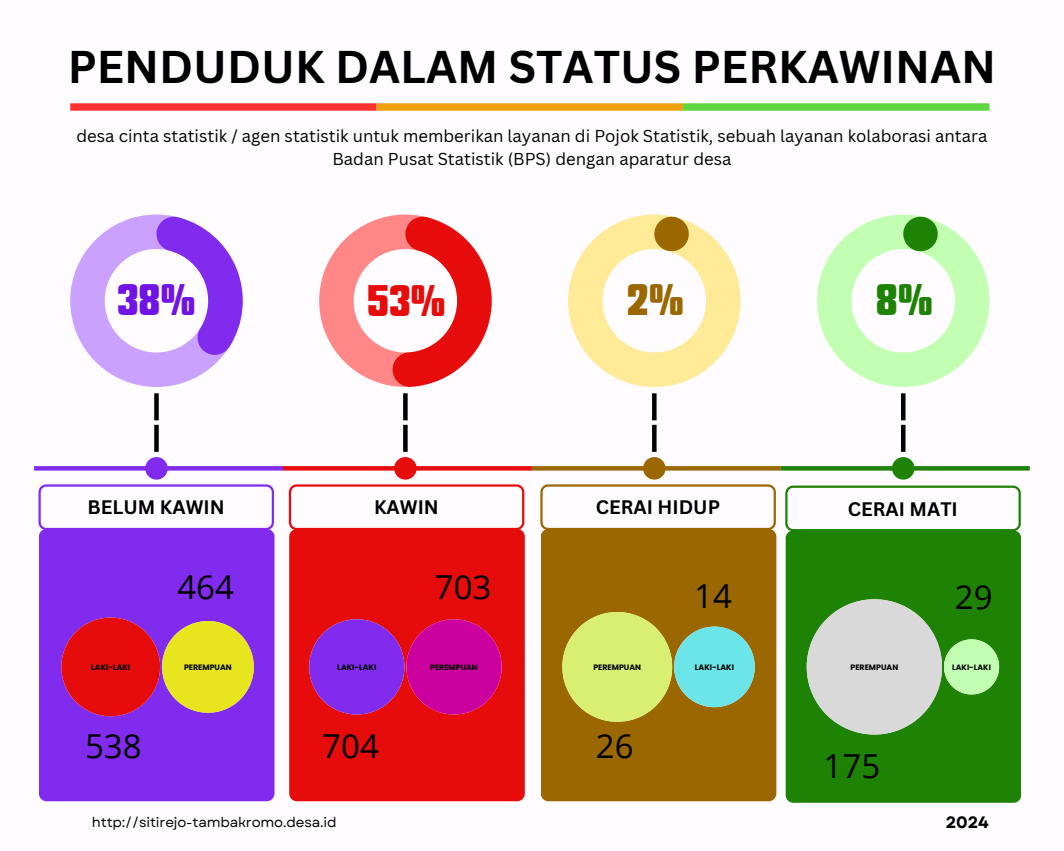
<style>
.page{position:relative;width:1064px;height:851px;background:#fff}
.page>*{position:absolute;margin:0;border:0;box-sizing:border-box;transform-origin:0 0}
.t1{font:46.05px "Futura Com Display";color:#7014e6}
.t2{font:46.05px "Futura Com Display";color:#e60c0c}
.t3{font:46.05px "Futura Com Display";color:#9b6700}
.t4{font:46.05px "Futura Com Display";color:#1e8204}
.t5{font:700 44.7px "Canva Sans";color:#000}
.t6{font:33px "Open Sans";color:#000}
.t7{font:700 19.05px "Canva Sans";color:#000}
.t8{font:16.8px/22.8px "Canva Sans";color:#000;text-align:center}
.t9{font:700 16.5px "Garet";color:#000}
.t10{font:13.65px "Garet";letter-spacing:-.01em;color:#000}
.t11{font:700 7.8px "Poppins";color:#000}
</style>
<div class="page">
<svg style="left:70px;top:214px;width:173px;height:173px"></svg>
<div style="left:70px;top:103px;width:306px;height:8px;background:#ff3131"></div>
<div style="left:376px;top:103px;width:307px;height:8px;background:#eda10e"></div>
<div style="left:683px;top:103px;width:306px;height:8px;background:#5fd541"></div>
<svg style="left:154px;top:393px;width:5px;height:59px"></svg>
<svg style="left:34px;top:466px;width:249px;height:4px"></svg>
<div style="left:145px;top:457px;width:23px;height:22px;background:#812bef;border-radius:50%"></div>
<svg style="left:319px;top:214px;width:172px;height:173px"></svg>
<svg style="left:403px;top:393px;width:4px;height:59px"></svg>
<svg style="left:283px;top:466px;width:248px;height:4px"></svg>
<div style="left:394px;top:457px;width:22px;height:22px;background:#e60c0c;border-radius:50%"></div>
<svg style="left:568px;top:214px;width:172px;height:173px"></svg>
<svg style="left:652px;top:393px;width:4px;height:59px"></svg>
<svg style="left:531px;top:466px;width:249px;height:4px"></svg>
<div style="left:643px;top:457px;width:22px;height:22px;background:#9b6700;border-radius:50%"></div>
<svg style="left:817px;top:214px;width:172px;height:173px"></svg>
<svg style="left:901px;top:393px;width:4px;height:59px"></svg>
<svg style="left:780px;top:466px;width:249px;height:4px"></svg>
<div style="left:891px;top:457px;width:23px;height:22px;background:#1e8204;border-radius:50%"></div>
<svg style="left:38px;top:484px;width:236px;height:46px"></svg>
<div style="left:39px;top:529px;width:235px;height:272px;background:#812bef;border-radius:8px"></div>
<svg style="left:289px;top:484px;width:235px;height:46px"></svg>
<div style="left:289px;top:529px;width:235px;height:272px;background:#e60c0c;border-radius:8px"></div>
<svg style="left:540px;top:484px;width:235px;height:46px"></svg>
<div style="left:540px;top:529px;width:236px;height:272px;background:#9b6700;border-radius:8px"></div>
<svg style="left:785px;top:485px;width:235px;height:46px"></svg>
<div style="left:785px;top:530px;width:235px;height:272px;background:#1e8204;border-radius:8px"></div>
<svg style="left:61px;top:617px;width:193px;height:99px"></svg>
<svg style="left:309px;top:619px;width:192px;height:95px"></svg>
<svg style="left:562px;top:612px;width:192px;height:109px"></svg>
<svg style="left:806px;top:599px;width:192px;height:135px"></svg>
<h1 class="t5" style="left:68px;top:35px;width:929px">PENDUDUK DALAM STATUS PERKAWINAN</h1>
<h6 class="t8" style="left:76px;top:124px;width:912px">desa cinta statistik / agen statistik untuk memberikan layanan di Pojok Statistik, sebuah layanan kolaborasi antara<br>Badan Pusat Statistik (BPS) dengan aparatur desa</h6>
<h2 class="t1" style="left:117px;top:272px;width:80px">38%</h2>
<h2 class="t2" style="left:367px;top:273px;width:80px">53%</h2>
<h2 class="t3" style="left:626px;top:272px;width:59px">2%</h2>
<h2 class="t4" style="left:875px;top:272px;width:59px">8%</h2>
<h4 class="t7" style="left:87px;top:494px;width:138px">BELUM KAWIN</h4>
<h3 class="t7" style="left:374px;top:494px;width:66px">KAWIN</h3>
<h3 class="t7" style="left:595px;top:494px;width:126px">CERAI HIDUP</h3>
<h4 class="t7" style="left:847px;top:495px;width:111px">CERAI MATI</h4>
<h3 class="t6" style="left:177px;top:564px;width:58px">464</h3>
<h4 class="t6" style="left:434px;top:564px;width:58px">703</h4>
<p class="t6" style="left:694px;top:572px;width:39px">14</p>
<p class="t6" style="left:954px;top:573px;width:39px">29</p>
<p class="t11" style="left:91px;top:661px;width:41px">LAKI-LAKI</p>
<p class="t11" style="left:184px;top:661px;width:49px">PEREMPUAN</p>
<p class="t11" style="left:337px;top:661px;width:41px">LAKI-LAKI</p>
<p class="t11" style="left:430px;top:661px;width:49px">PEREMPUAN</p>
<p class="t11" style="left:593px;top:661px;width:49px">PEREMPUAN</p>
<p class="t11" style="left:694px;top:661px;width:41px">LAKI-LAKI</p>
<p class="t11" style="left:850px;top:661px;width:49px">PEREMPUAN</p>
<p class="t11" style="left:951px;top:661px;width:40px">LAKI-LAKI</p>
<h3 class="t6" style="left:85px;top:722px;width:58px">538</h3>
<p class="t6" style="left:322px;top:722px;width:58px">704</p>
<h4 class="t6" style="left:595px;top:722px;width:39px">26</h4>
<h3 class="t6" style="left:823px;top:742px;width:58px">175</h3>
<p class="t10" style="left:92px;top:812px;width:246px">http://sitirejo-tambakromo.desa.id</p>
<h5 class="t9" style="left:945px;top:810px;width:44px">2024</h5>
</div>
